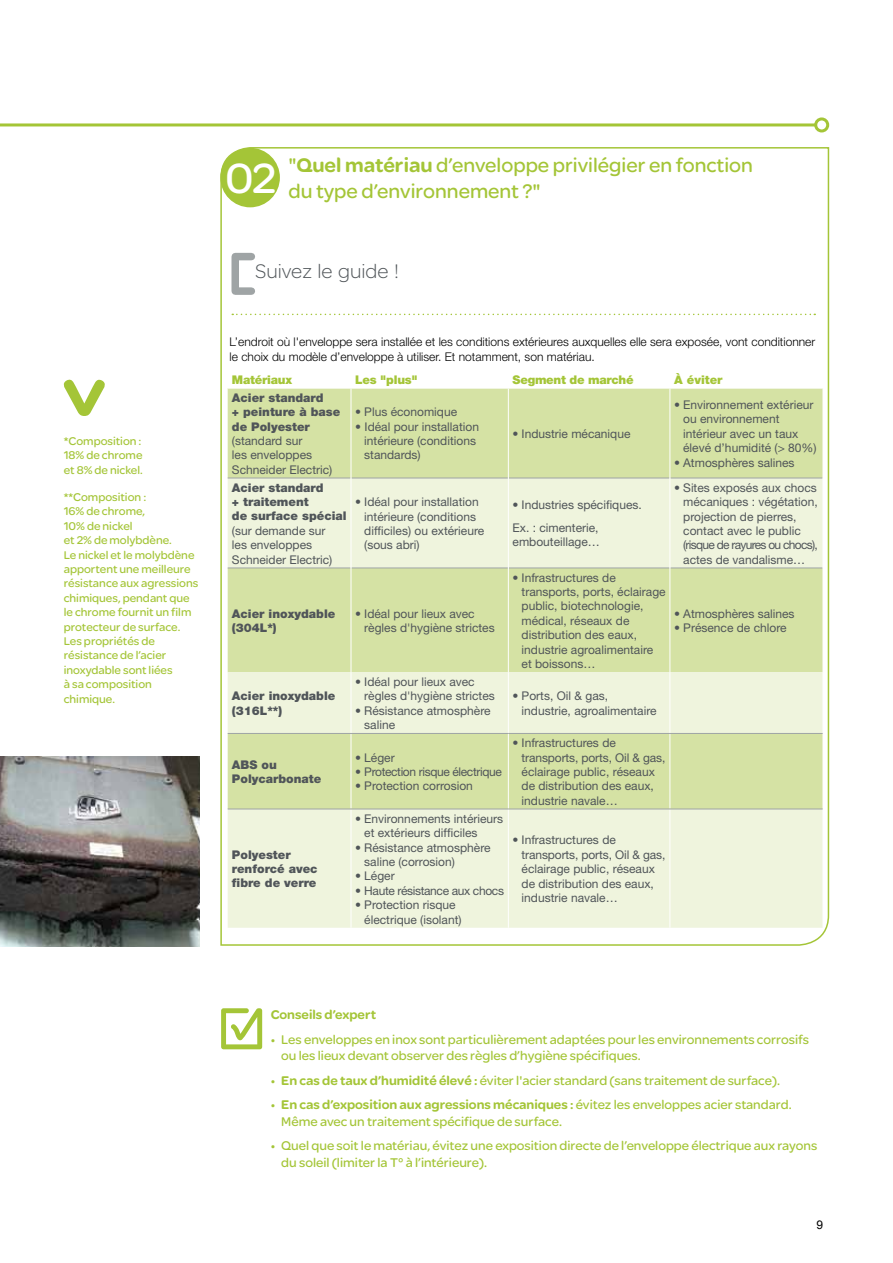
<style>
.page{position:relative;width:893px;height:1263px;background:#fff}
.page>*{position:absolute;margin:0;border:0;box-sizing:border-box;transform-origin:0 0}
.t1{font:45px "SE Optimist";color:#fff}
.t2{font:21px/25.5px "SE Optimist";color:#a4c537}
.t3{font:300 21px "SE Optimist";color:#505559}
.t4{font:13.5px/16.2px "SE Optimist";color:#a4c537}
.t5{font:900 13.5px "SE Optimist";color:#a4c537}
.t6{font:12px/14.4px "Helvetica Neue";color:#505559}
.t7{font:12px/14.4px "SE Optimist";color:#a4c537;text-align:justify}
.t8{font:900 12px/14.4px "Helvetica Neue";color:#505559}
.t9{font:300 12px/14.4px "Helvetica Neue";color:#000}
.t10{font:12px "Helvetica Neue";letter-spacing:-.03em;color:#505559}
.t11{font:900 12px "Helvetica Neue";letter-spacing:-.02em;color:#a4c537}
.t12{font:12px "Arial";color:#000}
.s1{font-weight:900}
</style>
<div class="page">
<img style="left:1px;top:757px;width:199px;height:189px">
<img style="left:0;top:757px;width:1px;height:189px">
<svg style="left:220px;top:147px;width:610px;height:799px"></svg>
<div style="left:220px;top:148px;width:60px;height:59px;background:#a4c537;border-radius:50%"></div>
<svg style="left:232px;top:314px;width:583px;height:1px"></svg>
<svg style="left:63px;top:379px;width:42px;height:37px"></svg>
<svg style="left:221px;top:1008px;width:41px;height:41px"></svg>
<svg style="left:0;top:121px;width:819px;height:7px"></svg>
<div style="left:814px;top:117px;width:15px;height:15px;border:3px solid #a4c537;border-radius:50%"></div>
<div style="left:231px;top:253px;width:24px;height:42px;border:8px solid #9fa4a5"></div>
<div style="left:228px;top:389px;width:595px;height:89px;background:#d5e2a4"></div>
<svg style="left:228px;top:479px;width:595px;height:449px;background:#e4ecc6"></svg>
<hr style="left:228px;top:388px;width:123px;height:1px;background:#fff">
<hr style="left:351px;top:388px;width:157px;height:1px;background:#fff">
<hr style="left:508px;top:388px;width:162px;height:1px;background:#fff">
<hr style="left:670px;top:388px;width:153px;height:1px;background:#fff">
<hr style="left:228px;top:478px;width:123px;height:1px;background:#9fa4a5">
<hr style="left:351px;top:478px;width:157px;height:1px;background:#9fa4a5">
<hr style="left:509px;top:478px;width:161px;height:1px;background:#9fa4a5">
<hr style="left:670px;top:478px;width:153px;height:1px;background:#9fa4a5">
<hr style="left:228px;top:568px;width:123px;height:1px;background:#9fa4a5">
<hr style="left:351px;top:568px;width:157px;height:1px;background:#9fa4a5">
<hr style="left:509px;top:568px;width:161px;height:1px;background:#9fa4a5">
<hr style="left:670px;top:568px;width:153px;height:1px;background:#9fa4a5">
<svg style="left:351px;top:370px;width:473px;height:18px"></svg>
<hr style="left:351px;top:388px;width:1px;height:90px;background:#fff">
<hr style="left:508px;top:388px;width:1px;height:90px;background:#fff">
<hr style="left:669px;top:388px;width:1px;height:90px;background:#fff">
<hr style="left:823px;top:388px;width:1px;height:90px;background:#fff">
<hr style="left:351px;top:478px;width:1px;height:90px;background:#fff">
<hr style="left:508px;top:478px;width:1px;height:90px;background:#fff">
<hr style="left:669px;top:478px;width:1px;height:90px;background:#fff">
<hr style="left:823px;top:478px;width:1px;height:90px;background:#fff">
<hr style="left:351px;top:568px;width:1px;height:104px;background:#fff">
<hr style="left:508px;top:568px;width:1px;height:104px;background:#fff">
<hr style="left:669px;top:568px;width:1px;height:104px;background:#fff">
<hr style="left:823px;top:568px;width:1px;height:104px;background:#fff">
<hr style="left:351px;top:672px;width:1px;height:61px;background:#fff">
<hr style="left:508px;top:672px;width:1px;height:61px;background:#fff">
<hr style="left:669px;top:672px;width:1px;height:61px;background:#fff">
<hr style="left:823px;top:672px;width:1px;height:61px;background:#fff">
<hr style="left:351px;top:734px;width:1px;height:75px;background:#fff">
<hr style="left:508px;top:734px;width:1px;height:75px;background:#fff">
<hr style="left:669px;top:734px;width:1px;height:75px;background:#fff">
<hr style="left:823px;top:733px;width:1px;height:76px;background:#fff">
<hr style="left:351px;top:809px;width:1px;height:119px;background:#fff">
<hr style="left:508px;top:809px;width:1px;height:119px;background:#fff">
<hr style="left:669px;top:809px;width:1px;height:119px;background:#fff">
<hr style="left:823px;top:809px;width:1px;height:119px;background:#fff">
<hr style="left:228px;top:733px;width:123px;height:1px;background:#9fa4a5">
<hr style="left:351px;top:733px;width:157px;height:1px;background:#9fa4a5">
<hr style="left:508px;top:733px;width:162px;height:1px;background:#9fa4a5">
<hr style="left:670px;top:733px;width:153px;height:1px;background:#9fa4a5">
<hr style="left:228px;top:809px;width:123px;height:1px;background:#9fa4a5">
<hr style="left:351px;top:809px;width:157px;height:1px;background:#9fa4a5">
<hr style="left:508px;top:809px;width:162px;height:1px;background:#9fa4a5">
<hr style="left:670px;top:809px;width:153px;height:1px;background:#9fa4a5">
<p class="t7" style="left:64px;top:434px;width:81px">*Composition :<br>18% de chrome et 8% de nickel.</p>
<p class="t7" style="left:64px;top:489px;width:136px;text-align:left">**Composition :<br>16% de chrome,<br>10% de nickel<br>et 2% de molybdène.<br>Le nickel et le molybdène apportent une meilleure résistance aux agressions chimiques, pendant que le chrome fournit un film protecteur de surface.<br>Les propriétés de résistance de l’acier inoxydable sont liées<br>à sa composition chimique.</p>
<h1 class="t1" style="left:225px;top:147px;width:52px">02</h1>
<h2 class="t2" style="left:288px;top:152px;width:466px">"<span class="s1">Quel matériau</span> d’enveloppe privilégier en fonction du type d’environnement ?"</h2>
<h2 class="t3" style="left:255px;top:257px;width:145px">Suivez le guide !</h2>
<p class="t9" style="left:230px;top:335px;width:587px">L’endroit où l'enveloppe sera installée et les conditions extérieures auxquelles elle sera exposée, vont conditionner le choix du modèle d’enveloppe à utiliser. Et notamment, son matériau.</p>
<p class="t11" style="left:232px;top:372px;width:62px">Matériaux</p>
<p class="t11" style="left:355px;top:372px;width:64px">Les "plus"</p>
<p class="t11" style="left:513px;top:372px;width:123px">Segment de marché</p>
<p class="t11" style="left:674px;top:372px;width:50px">À éviter</p>
<p class="t8" style="left:232px;top:390px;width:110px">Acier standard<br>+ peinture à base de Polyester</p>
<p class="t6" style="left:232px;top:433px;width:102px">(standard sur<br>les enveloppes<br>Schneider Electric)</p>
<p class="t6" style="left:683px;top:397px;width:135px;text-indent:-9px">• Environnement extérieur ou environnement intérieur avec un taux élevé d’humidité (&gt; 80%)</p>
<p class="t6" style="left:674px;top:455px;width:122px">• Atmosphères salines</p>
<p class="t6" style="left:355px;top:405px;width:103px">• Plus économique</p>
<p class="t6" style="left:364px;top:419px;width:116px;text-indent:-9px">• Idéal pour installation intérieure (conditions standards)</p>
<p class="t6" style="left:513px;top:426px;width:119px">• Industrie mécanique</p>
<p class="t8" style="left:232px;top:480px;width:116px">Acier standard<br>+ traitement<br>de surface spécial</p>
<p class="t6" style="left:232px;top:523px;width:102px">(sur demande sur les enveloppes<br>Schneider Electric)</p>
<p class="t6" style="left:364px;top:494px;width:121px;text-indent:-9px">• Idéal pour installation intérieure (conditions difficiles) ou extérieure (sous abri)</p>
<p class="t6" style="left:513px;top:493px;width:131px;line-height:23px">• Industries spécifiques.<br>Ex. : cimenterie,</p>
<p class="t6" style="left:513px;top:535px;width:89px">embouteillage…</p>
<p class="t8" style="left:232px;top:606px;width:105px">Acier inoxydable (304L*)</p>
<p class="t6" style="left:364px;top:606px;width:132px;text-indent:-9px">• Idéal pour lieux avec règles d'hygiène strictes</p>
<p class="t8" style="left:232px;top:689px;width:105px">Acier inoxydable (316L**)</p>
<p class="t8" style="left:232px;top:757px;width:91px">ABS ou<br>Polycarbonate</p>
<p class="t8" style="left:232px;top:847px;width:87px">Polyester renforcé avec fibre de verre</p>
<p class="t6" style="left:364px;top:674px;width:132px;text-indent:-9px">• Idéal pour lieux avec règles d'hygiène strictes</p>
<p class="t6" style="left:364px;top:703px;width:128px;text-indent:-9px">• Résistance atmosphère saline</p>
<p class="t6" style="left:355px;top:750px;width:41px">• Léger</p>
<p class="t10" style="left:355px;top:764px;width:148px">• Protection risque électrique</p>
<p class="t6" style="left:355px;top:779px;width:119px">• Protection corrosion</p>
<p class="t6" style="left:364px;top:811px;width:140px;text-indent:-9px">• Environnements intérieurs et extérieurs difficiles</p>
<p class="t6" style="left:364px;top:840px;width:128px;text-indent:-9px">• Résistance atmosphère saline (corrosion)</p>
<p class="t6" style="left:355px;top:869px;width:41px">• Léger</p>
<p class="t10" style="left:355px;top:883px;width:150px">• Haute résistance aux chocs</p>
<p class="t6" style="left:364px;top:897px;width:99px;text-indent:-9px">• Protection risque électrique (isolant)</p>
<p class="t6" style="left:522px;top:570px;width:146px;text-indent:-9px">• Infrastructures de transports, ports, éclairage public, biotechnologie, médical, réseaux de distribution des eaux, industrie agroalimentaire et boissons…</p>
<p class="t6" style="left:522px;top:689px;width:136px;text-indent:-9px">• Ports, Oil &amp; gas, industrie, agroalimentaire</p>
<p class="t6" style="left:522px;top:735px;width:145px;text-indent:-9px">• Infrastructures de transports, ports, Oil &amp; gas, éclairage public, réseaux de distribution des eaux, industrie navale…</p>
<p class="t6" style="left:522px;top:833px;width:145px;text-indent:-9px">• Infrastructures de transports, ports, Oil &amp; gas, éclairage public, réseaux de distribution des eaux, industrie navale…</p>
<p class="t6" style="left:683px;top:480px;width:136px;text-indent:-9px">• Sites exposés aux chocs mécaniques : végétation, projection de pierres, contact avec le public (risque de rayures ou chocs), actes de vandalisme…</p>
<p class="t6" style="left:674px;top:606px;width:122px">• Atmosphères salines</p>
<p class="t6" style="left:674px;top:620px;width:114px">• Présence de chlore</p>
<p class="t5" style="left:271px;top:1005px;width:107px">Conseils d’expert</p>
<p class="t4" style="left:281px;top:1031px;width:529px;text-indent:-11px">• Les enveloppes en inox sont particulièrement adaptées pour les environnements corrosifs ou les lieux devant observer des règles d’hygiène spécifiques.</p>
<p class="t4" style="left:271px;top:1072px;width:511px">• <span class="s1">En cas de taux d’humidité élevé :</span> éviter l'acier standard (sans traitement de surface).</p>
<p class="t4" style="left:281px;top:1096px;width:512px;text-indent:-11px">• <span class="s1">En cas d’exposition aux agressions mécaniques :</span> évitez les enveloppes acier standard.<br>Même avec un traitement spécifique de surface.</p>
<p class="t4" style="left:281px;top:1137px;width:537px;text-indent:-11px">• Quel que soit le matériau, évitez une exposition directe de l’enveloppe électrique aux rayons du soleil (limiter la T° à l’intérieure).</p>
<p class="t12" style="left:816px;top:1217px;width:8px">9</p>
</div>
